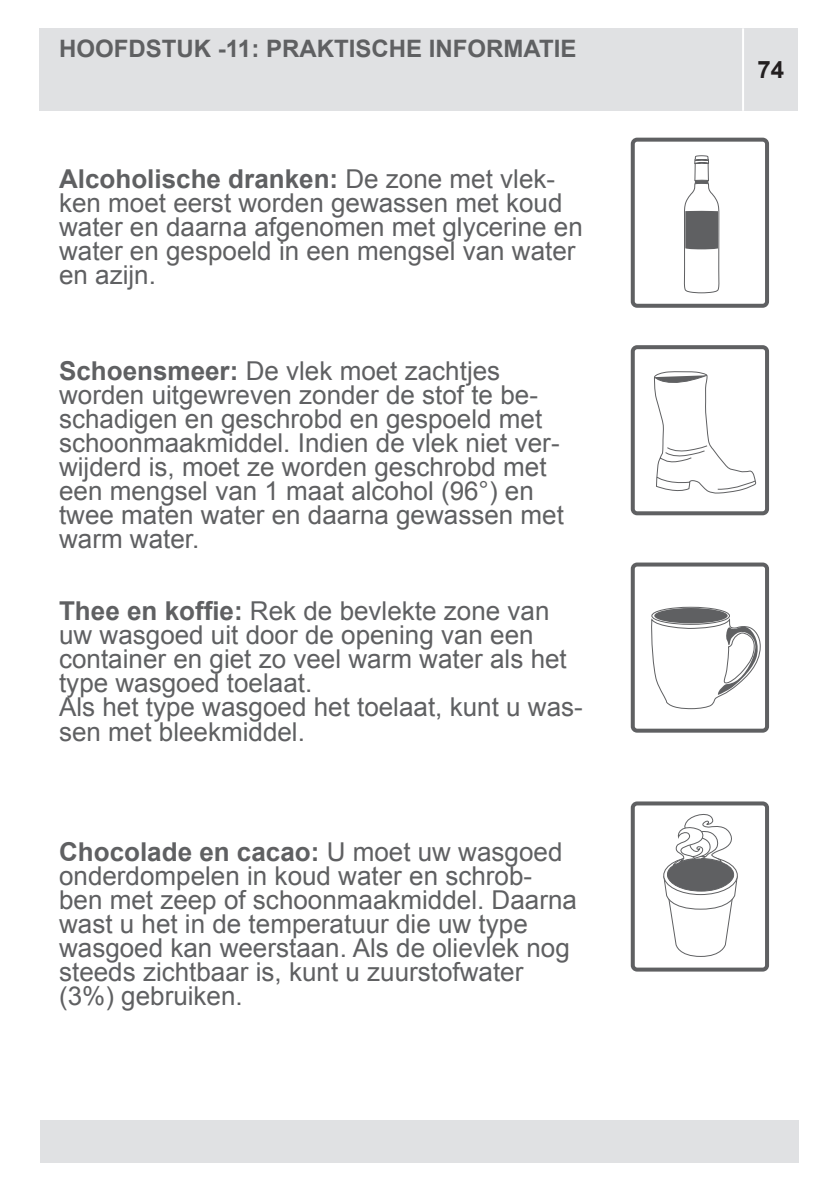
<style>
.page{position:relative;width:840px;height:1191px;background:#fff}
.page>*{position:absolute;margin:0;border:0;box-sizing:border-box;transform-origin:0 0}
.t1{font:26px/24px "Arial";color:#5f6062}
.t2{font:700 24px "Arial";color:#5f6062}
.t3{font:700 24px "Arial";color:#231f20}
.s1{font-weight:700}
</style>
<div class="page">
<div style="left:41px;top:1120px;width:757px;height:42px;background:#e0e1e3"></div>
<svg style="left:630px;top:137px;width:139px;height:835px"></svg>
<div style="left:40px;top:28px;width:757px;height:83px;background:#e0e1e3"></div>
<hr style="left:741px;top:28px;width:2px;height:83px;background:#fff">
<p class="t2" style="left:59px;top:32px;width:518px">HOOFDSTUK -11: PRAKTISCHE INFORMATIE</p>
<p class="t1" style="left:59px;top:167px;width:525px"><span class="s1">Alcoholische dranken:</span> De zone met vlek&shy;ken moet eerst worden gewassen met koud water en daarna afgenomen met glycerine en water en gespoeld in een mengsel van water en azijn.</p>
<p class="t1" style="left:59px;top:359px;width:506px"><span class="s1">Schoensmeer:</span> De vlek moet zachtjes worden uitgewreven zonder de stof te be&shy;schadigen en geschrobd en gespoeld met schoonmaakmiddel. Indien de vlek niet ver&shy;wijderd is, moet ze worden geschrobd met een mengsel van 1 maat alcohol (96°) en twee maten water en daarna gewassen met warm water.</p>
<p class="t1" style="left:59px;top:599px;width:525px"><span class="s1">Thee en koffie:</span> Rek de bevlekte zone van uw wasgoed uit door de opening van een container en giet zo veel warm water als het type wasgoed toelaat.<br>Als het type wasgoed het toelaat, kunt u was&shy;sen met bleekmiddel.</p>
<p class="t1" style="left:59px;top:839px;width:519px"><span class="s1">Chocolade en cacao:</span> U moet uw wasgoed onderdompelen in koud water en schrob&shy;ben met zeep of schoonmaakmiddel. Daarna wast u het in de temperatuur die uw type wasgoed kan weerstaan. Als de olievlek nog steeds zichtbaar is, kunt u zuurstofwater (3%) gebruiken.</p>
<p class="t3" style="left:757px;top:54px;width:28px">74</p>
</div>
